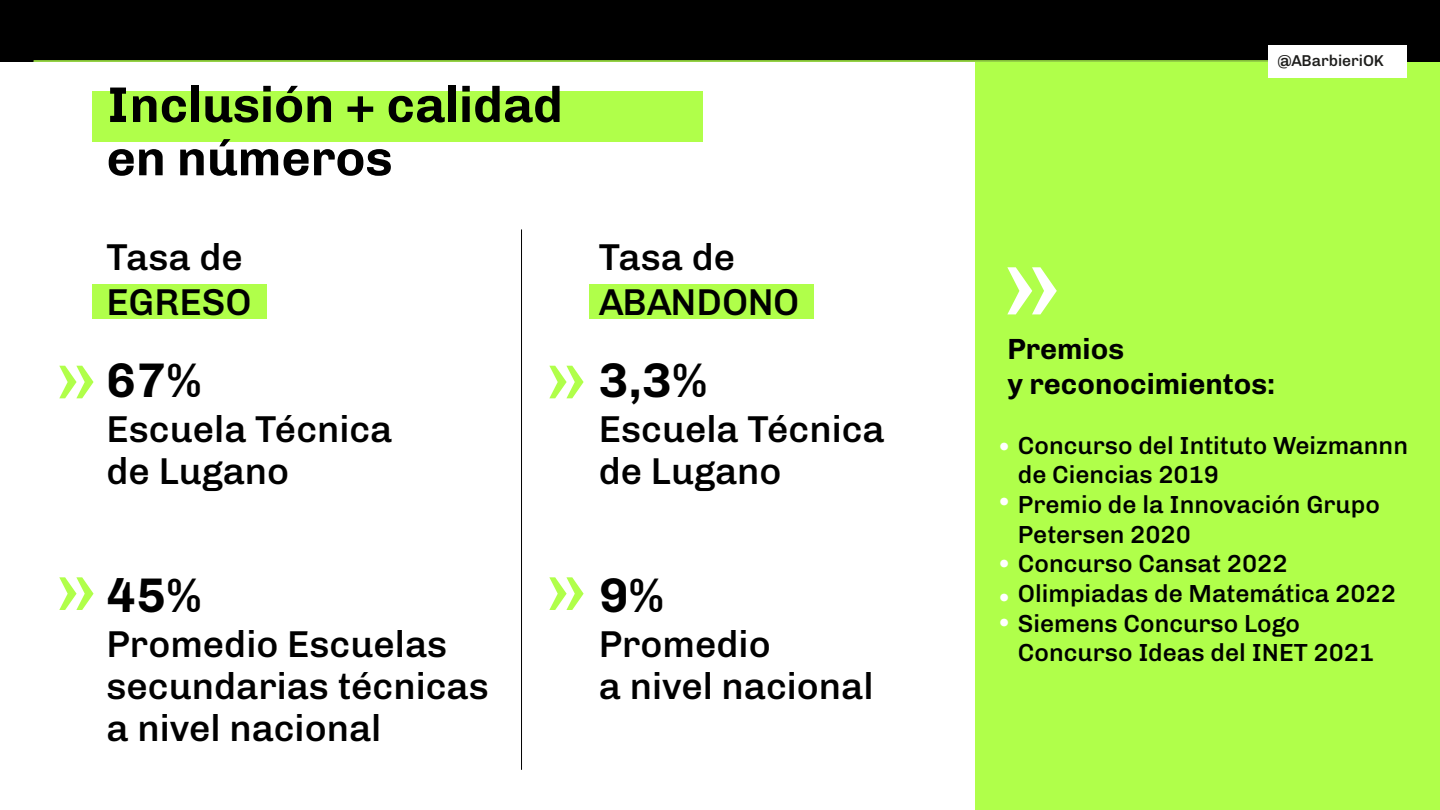
<style>
.page{position:relative;width:1440px;height:810px;background:#fff}
.page>*{position:absolute;margin:0;border:0;box-sizing:border-box;transform-origin:0 0}
.t1{font:700 50.25px/53.2px "Chivo";color:#000}
.t2{font:700 48.75px "Chivo";color:#000}
.t3{font:500 37.5px/42px "Chivo";color:#000}
.t4{font:700 29.25px/35.1px "Chivo";color:#000}
.t5{font:500 24.75px/29.7px "Chivo";color:#000}
.t6{font:500 24.75px "Chivo";color:#fff}
.t7{font:500 15.75px "Chivo";color:#1d1d1b}
.s1{color:#fff}
</style>
<div class="page">
<div style="left:976px;top:14px;width:464px;height:796px;background:#b0ff4a"></div>
<hr style="left:521px;top:229px;width:1px;height:541px;background:#000">
<div style="left:0;top:0;width:1440px;height:61px;background:#000"></div>
<hr style="left:34px;top:60px;width:1372px;height:2px;background:#b0ff4a">
<div style="left:1268px;top:45px;width:138px;height:32px;background:#fff"></div>
<div style="left:92px;top:284px;width:175px;height:34px;background:#b0ff4a"></div>
<div style="left:92px;top:91px;width:610px;height:51px;background:#b0ff4a"></div>
<div style="left:590px;top:284px;width:224px;height:34px;background:#b0ff4a"></div>
<svg style="left:1007px;top:267px;width:50px;height:47px"></svg>
<svg style="left:59px;top:366px;width:35px;height:32px"></svg>
<svg style="left:59px;top:577px;width:35px;height:33px"></svg>
<svg style="left:549px;top:366px;width:35px;height:32px"></svg>
<svg style="left:549px;top:577px;width:35px;height:33px"></svg>
<h1 class="t1" style="left:107px;top:76px;width:458px">Inclusión + calidad en números</h1>
<h3 class="t3" style="left:107px;top:232px;width:147px;line-height:45px">Tasa de<br>EGRESO</h3>
<h2 class="t2" style="left:107px;top:343px;width:97px">67%</h2>
<h3 class="t3" style="left:107px;top:406px;width:287px">Escuela Técnica de Lugano</h3>
<h2 class="t2" style="left:107px;top:557px;width:97px">45%</h2>
<h3 class="t3" style="left:107px;top:621px;width:384px">Promedio Escuelas secundarias técnicas a nivel nacional</h3>
<h3 class="t3" style="left:599px;top:232px;width:202px;line-height:45px">Tasa de<br>ABANDONO</h3>
<h2 class="t2" style="left:599px;top:343px;width:111px">3,3%</h2>
<h3 class="t3" style="left:599px;top:406px;width:287px">Escuela Técnica de Lugano</h3>
<h2 class="t2" style="left:599px;top:557px;width:67px">9%</h2>
<h3 class="t3" style="left:599px;top:621px;width:276px">Promedio<br>a nivel nacional</h3>
<p class="t7" style="left:1277px;top:48px;width:108px">@ABarbieriOK</p>
<p class="t4" style="left:1007px;top:330px;width:269px">Premios<br>y reconocimientos:</p>
<p class="t5" style="left:997px;top:429px;width:413px"><span class="s1">•</span> Concurso del Intituto Weizmannn</p>
<p class="t5" style="left:1018px;top:459px;width:364px">de Ciencias 2019<br>Premio de la Innovación Grupo<br>Petersen 2020</p>
<p class="t5" style="left:1018px;top:548px;width:380px;text-indent:-21px"><span class="s1">•</span> Concurso Cansat 2022<br>Olimpiadas de Matemática 2022</p>
<p class="t5" style="left:1018px;top:607px;width:358px;text-indent:-21px"><span class="s1">•</span> Siemens Concurso Logo<br>Concurso Ideas del INET 2021</p>
<p class="t6" style="left:997px;top:483px;width:16px">•</p>
<p class="t6" style="left:997px;top:578px;width:16px">•</p>
</div>
